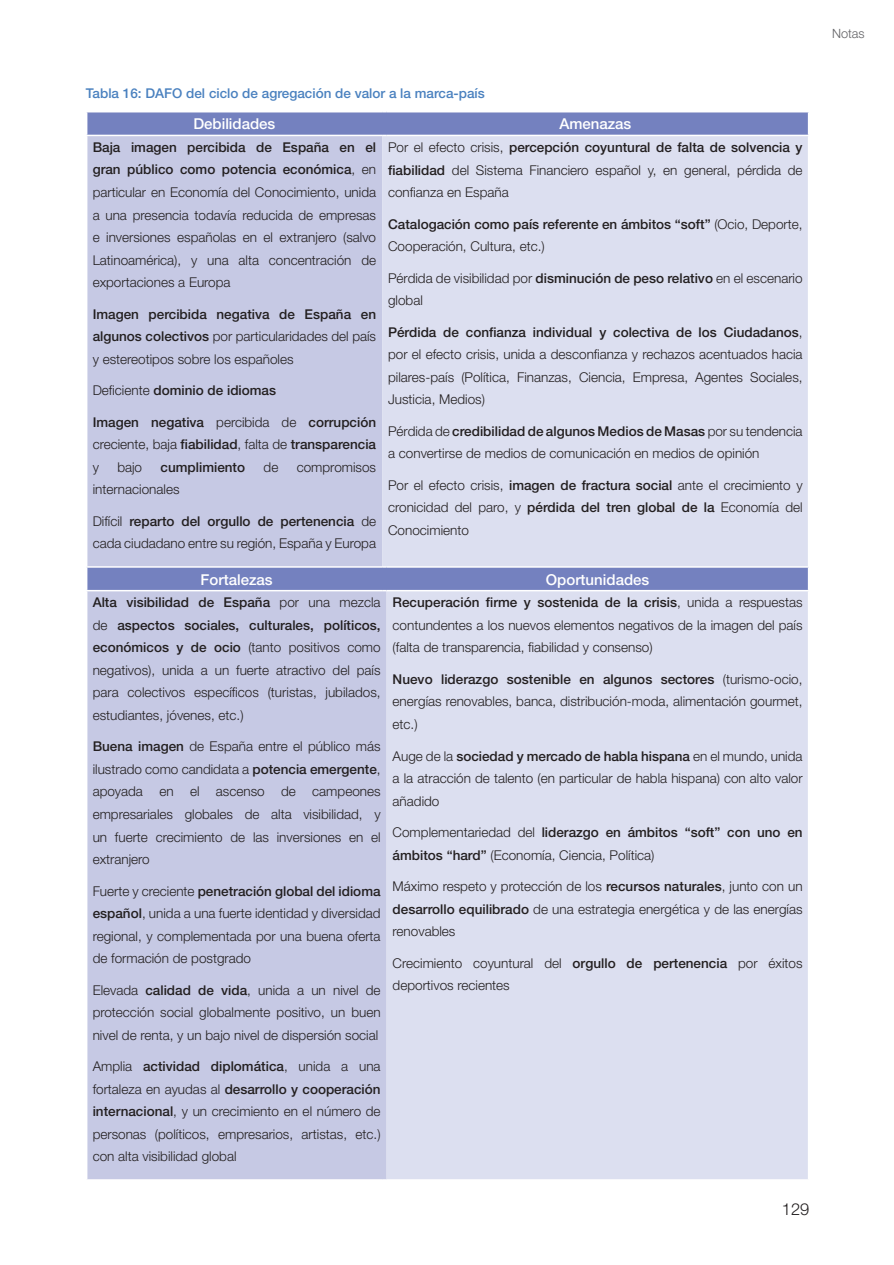
<style>
.page{position:relative;width:894px;height:1265px;background:#fff}
.page>*{position:absolute;margin:0;border:0;box-sizing:border-box;transform-origin:0 0}
.t1{font:300 16.5px "Helvetica Neue";color:#231f20}
.t2{font:500 15px "Helvetica Neue";color:#fff}
.t3{font:300 13.5px/22.5px "Helvetica Neue";color:#231f20;text-align:justify}
.t4{font:500 13.5px/22.5px "Helvetica Neue";color:#231f20;text-align:justify}
.t5{font:500 13.5px "Helvetica Neue";color:#4a81bf}
.t6{font:300 12.75px "Helvetica Neue";color:#636366}
.s1{font-weight:500}
.s2{font-weight:300}
</style>
<div class="page">
<svg style="left:87px;top:112px;width:720px;height:23px;background:#7985c1"></svg>
<div style="left:87px;top:136px;width:295px;height:1042px;background:#c6c9e4"></div>
<div style="left:382px;top:136px;width:425px;height:1042px;background:#dcdff0"></div>
<hr style="left:86px;top:566px;width:296px;height:1px;background:#fff">
<hr style="left:86px;top:590px;width:296px;height:1px;background:#fff">
<hr style="left:386px;top:566px;width:423px;height:1px;background:#fff">
<hr style="left:386px;top:590px;width:423px;height:1px;background:#fff">
<p class="t5" style="left:86px;top:85px;width:400px">Tabla 16: DAFO del ciclo de agregación de valor a la marca-país</p>
<p class="t2" style="left:193px;top:115px;width:83px">Debilidades</p>
<p class="t2" style="left:559px;top:115px;width:73px">Amenazas</p>
<p class="t3" style="left:93px;top:136px;width:285px"><span class="s1">Baja imagen percibida de España en el gran público como potencia económica</span>, en particular en Economía del Conocimiento, unida a una presencia todavía reducida de empresas e inversiones españolas en el extranjero (salvo Latinoamérica), y una alta concentración de exportaciones a Europa</p>
<p class="t3" style="left:93px;top:302px;width:285px"><span class="s1">Imagen percibida negativa de España en algunos colectivos</span> por particularidades del país y estereotipos sobre los españoles</p>
<p class="t4" style="left:93px;top:379px;width:185px"><span class="s2">Deficiente</span> dominio de idiomas</p>
<p class="t4" style="left:93px;top:410px;width:285px">Imagen negativa <span class="s2">percibida de</span> corrupción <span class="s2">creciente, baja</span> fiabilidad<span class="s2">, falta de</span> transparencia <span class="s2">y</span></p>
<p class="t3" style="left:388px;top:136px;width:416px">Por el efecto crisis, <span class="s1">percepción coyuntural de falta de solvencia y fiabilidad</span> del Sistema Financiero español y, en general, pérdida de confianza en España</p>
<p class="t4" style="left:388px;top:212px;width:416px">Catalogación como país referente en ámbitos “soft” <span class="s2">(Ocio, Deporte,<br>Cooperación, Cultura, etc.)</span></p>
<p class="t3" style="left:388px;top:266px;width:416px">Pérdida de visibilidad por <span class="s1">disminución de peso relativo</span> en el escenario global</p>
<p class="t3" style="left:388px;top:320px;width:416px"><span class="s1">Pérdida de confianza individual y colectiva de los Ciudadanos</span>, por el efecto crisis, unida a desconfianza y rechazos acentuados hacia pilares-país (Política, Finanzas, Ciencia, Empresa, Agentes Sociales, Justicia, Medios)</p>
<p class="t3" style="left:388px;top:419px;width:416px">Pérdida de <span class="s1">credibilidad de algunos Medios de Masas</span> por su tendencia a convertirse de medios de comunicación en medios de opinión</p>
<p class="t3" style="left:388px;top:473px;width:416px">Por el efecto crisis, <span class="s1">imagen de fractura social</span> ante el crecimiento y cronicidad del paro, y <span class="s1">pérdida del tren global de la</span> Economía del Conocimiento</p>
<p class="t3" style="left:117px;top:455px;width:26px">bajo</p>
<p class="t4" style="left:160px;top:455px;width:86px">cumplimiento</p>
<p class="t3" style="left:263px;top:455px;width:16px">de</p>
<p class="t3" style="left:297px;top:455px;width:81px">compromisos</p>
<p class="t3" style="left:93px;top:478px;width:88px">internacionales</p>
<p class="t3" style="left:93px;top:509px;width:285px">Difícil <span class="s1">reparto del orgullo de pertenencia</span> de cada ciudadano entre su región, España y Europa</p>
<p class="t2" style="left:200px;top:570px;width:73px">Fortalezas</p>
<p class="t2" style="left:545px;top:570px;width:105px">Oportunidades</p>
<p class="t3" style="left:93px;top:591px;width:289px"><span class="s1">Alta visibilidad de España</span> por una mezcla de <span class="s1">aspectos sociales, culturales, políticos, económicos y de ocio</span> (tanto positivos como negativos), unida a un fuerte atractivo del país para colectivos específicos (turistas, jubilados, estudiantes, jóvenes, etc.)</p>
<p class="t3" style="left:93px;top:735px;width:289px"><span class="s1">Buena imagen</span> de España entre el público más ilustrado como candidata a <span class="s1">potencia emergente</span>, apoyada en el ascenso de campeones empresariales globales de alta visibilidad, y un fuerte crecimiento de las inversiones en el extranjero</p>
<p class="t3" style="left:93px;top:879px;width:289px">Fuerte y creciente <span class="s1">penetración global del idioma español</span>, unida a una fuerte identidad y diversidad regional, y complementada por una buena oferta de formación de postgrado</p>
<p class="t3" style="left:93px;top:978px;width:289px">Elevada <span class="s1">calidad de vida</span>, unida a un nivel de protección social globalmente positivo, un buen nivel de renta, y un bajo nivel de dispersión social</p>
<p class="t3" style="left:93px;top:1054px;width:289px">Amplia <span class="s1">actividad diplomática</span>, unida a una fortaleza en ayudas al <span class="s1">desarrollo y cooperación internacional</span>, y un crecimiento en el número de personas (políticos, empresarios, artistas, etc.) con alta visibilidad global</p>
<p class="t3" style="left:392px;top:591px;width:411px"><span class="s1">Recuperación firme y sostenida de la crisis</span>, unida a respuestas contundentes a los nuevos elementos negativos de la imagen del país (falta de transparencia, fiabilidad y consenso)</p>
<p class="t3" style="left:392px;top:667px;width:411px"><span class="s1">Nuevo liderazgo sostenible en algunos sectores</span> (turismo-ocio, energías renovables, banca, distribución-moda, alimentación gourmet, etc.)</p>
<p class="t3" style="left:392px;top:744px;width:411px">Auge de la <span class="s1">sociedad y mercado de habla hispana</span> en el mundo, unida a la atracción de talento (en particular de habla hispana) con alto valor añadido</p>
<p class="t3" style="left:392px;top:820px;width:411px">Complementariedad del <span class="s1">liderazgo en ámbitos “soft” con uno en ámbitos “hard”</span> (Economía, Ciencia, Política)</p>
<p class="t3" style="left:392px;top:874px;width:411px">Máximo respeto y protección de los <span class="s1">recursos naturales</span>, junto con un <span class="s1">desarrollo equilibrado</span> de una estrategia energética y de las energías renovables</p>
<p class="t3" style="left:392px;top:951px;width:411px">Crecimiento coyuntural del <span class="s1">orgullo de pertenencia</span> por éxitos deportivos recientes</p>
<p class="t1" style="left:781px;top:1198px;width:29px">129</p>
<p class="t6" style="left:831px;top:26px;width:34px">Notas</p>
</div>
